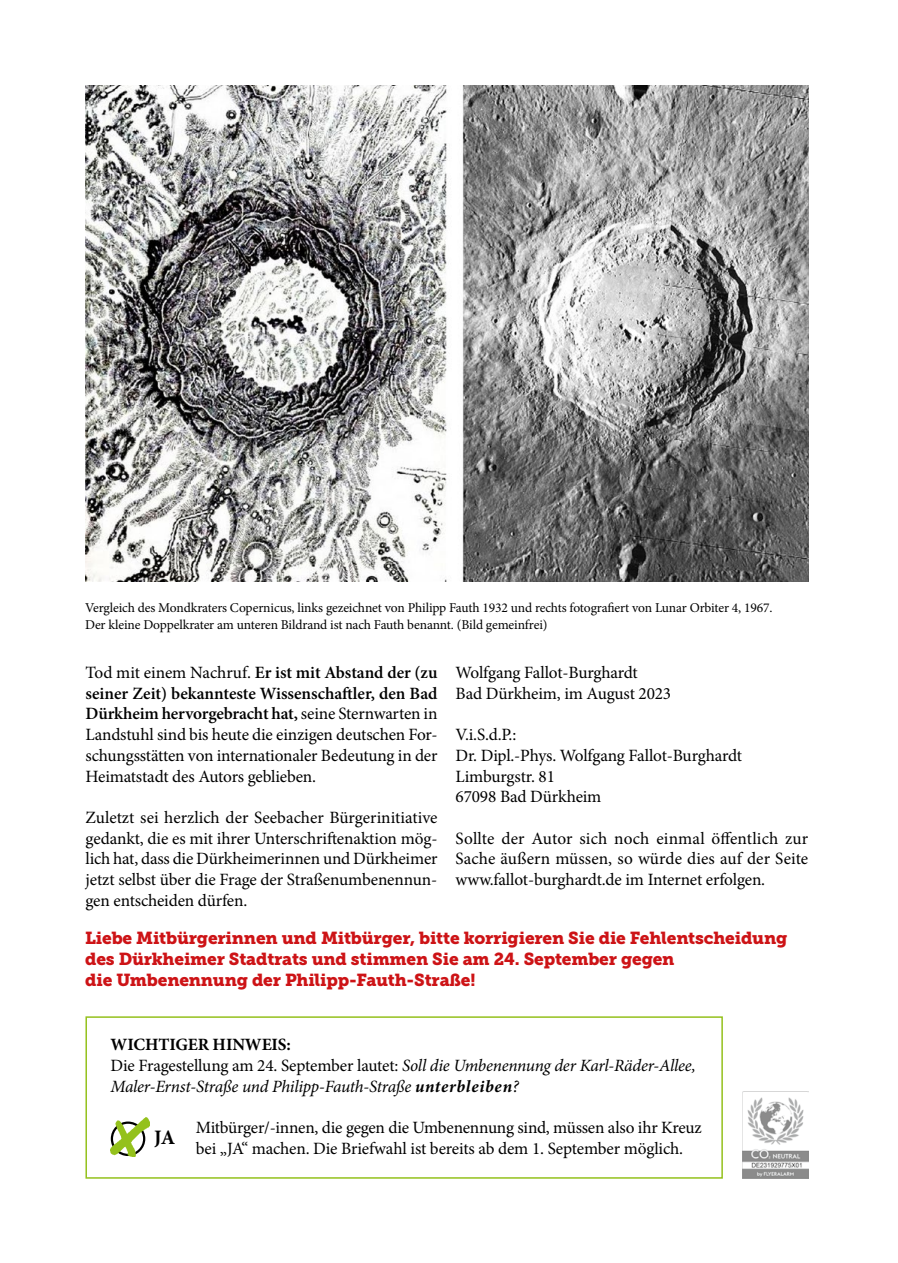
<style>
.page{position:relative;width:898px;height:1263px;background:#fff}
.page>*{position:absolute;margin:0;border:0;box-sizing:border-box;transform-origin:0 0}
.t1{font:700 20.55px "Minion Pro";color:#000}
.t2{font:17.25px/20.7px "Minion Pro";letter-spacing:-.01em;color:#000;text-align:justify}
.t3{font:17.25px/20.7px "Museo Slab 900";letter-spacing:-.01em;color:#cd1316}
.t4{font:italic 17.25px/20.7px "Minion Pro";letter-spacing:-.02em;color:#000}
.t5{font:13.5px/16.2px "Minion Pro";letter-spacing:-.01em;color:#000}
.s1{font-weight:600}
.s2{font-weight:700;font-style:normal}
.s3{font-style:normal}
.s4{font-weight:700}
</style>
<div class="page">
<img style="left:86px;top:85px;width:721px;height:497px">
<div style="left:85px;top:1016px;width:637px;height:163px;border:2px solid #94c11c"></div>
<img style="left:742px;top:1091px;width:65px;height:87px">
<img style="left:111px;top:1117px;width:39px;height:39px">
<p class="t5" style="left:85px;top:600px;width:688px">Vergleich des Mondkraters Copernicus, links gezeichnet von Philipp Fauth 1932 und rechts fotografiert von Lunar Orbiter 4, 1967.<br>Der kleine Doppelkrater am unteren Bildrand ist nach Fauth benannt. (Bild gemeinfrei)</p>
<p class="t2" style="left:455px;top:662px;width:217px">Wolfgang Fallot-Burghardt<br>Bad Dürkheim, im August 2023</p>
<p class="t2" style="left:455px;top:724px;width:288px;text-align:left">V.i.S.d.P.:<br>Dr. Dipl.-Phys. Wolfgang Fallot-Burghardt<br>Limburgstr. 81<br>67098 Bad Dürkheim</p>
<p class="t2" style="left:455px;top:828px;width:354px">Sollte der Autor sich noch einmal öffentlich zur Sache äußern müssen, so würde dies auf der Seite www.fallot-burghardt.de im Internet erfolgen.</p>
<p class="t2" style="left:85px;top:662px;width:353px">Tod mit einem Nachruf. <span class="s1">Er ist mit Abstand der (zu seiner Zeit) bekannteste Wissenschaftler, den Bad Dürkheim hervorgebracht hat,</span> seine Sternwarten in Landstuhl sind bis heute die einzigen deutschen For&shy;schungsstätten von internationaler Bedeutung in der Heimatstadt des Autors geblieben.</p>
<p class="t2" style="left:85px;top:807px;width:353px">Zuletzt sei herzlich der Seebacher Bürgerinitiative gedankt, die es mit ihrer Unterschriftenaktion mög&shy;lich hat, dass die Dürkheimerinnen und Dürkheimer jetzt selbst über die Frage der Straßenumbenennun&shy;gen entscheiden dürfen.</p>
<p class="t3" style="left:85px;top:928px;width:703px">Liebe Mitbürgerinnen und Mitbürger, bitte korrigieren Sie die Fehlentscheidung des Dürkheimer Stadtrats und stimmen Sie am 24. September gegen<br>die Umbenennung der Philipp-Fauth-Straße!</p>
<p class="t4" style="left:111px;top:1034px;width:586px"><span class="s2">WICHTIGER HINWEIS:<br></span><span class="s3">Die Fragestellung am 24. September lautet:</span> Soll die Umbenennung der Karl-Räder-Allee,<br>Maler-Ernst-Straße und Philipp-Fauth-Straße <span class="s4">unterbleiben</span>?</p>
<p class="t2" style="left:196px;top:1117px;width:507px">Mitbürger/-innen, die gegen die Umbenennung sind, müssen also ihr Kreuz bei „JA“ machen. Die Briefwahl ist bereits ab dem 1. September möglich.</p>
<p class="t1" style="left:154px;top:1123px;width:22px">JA</p>
</div>
